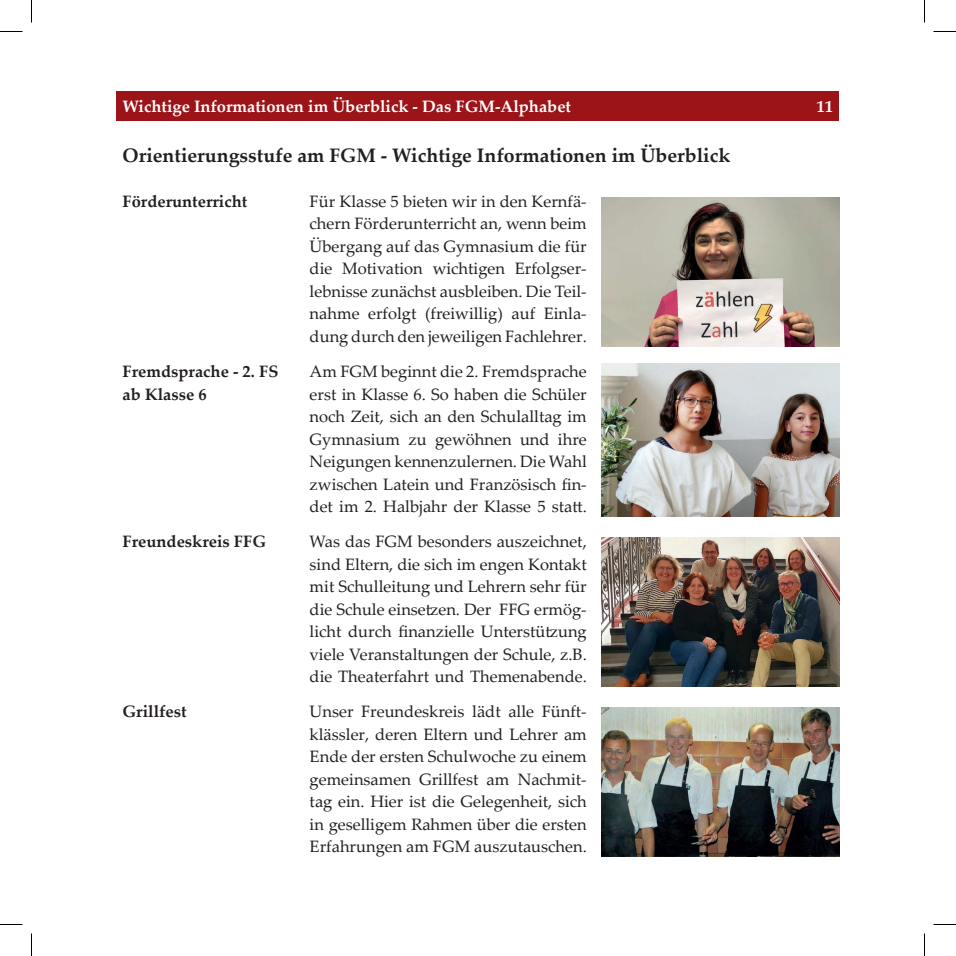
<style>
.page{position:relative;width:956px;height:956px;background:#fff}
.page>*{position:absolute;margin:0;border:0;box-sizing:border-box;transform-origin:0 0}
.t1{font:700 19.5px "Palatino Linotype";color:#231f20}
.t2{font:16.5px/22.5px "Palatino Linotype";color:#231f20;text-align:justify}
.t3{font:700 16.5px/22.5px "Palatino Linotype";color:#231f20}
.t4{font:700 16.5px "Palatino Linotype";color:#fff}
</style>
<div class="page">
<div style="left:117px;top:91px;width:722px;height:30px;background:#9c1418"></div>
<img style="left:601px;top:363px;width:238px;height:153px">
<img style="left:601px;top:197px;width:238px;height:149px">
<img style="left:601px;top:537px;width:238px;height:149px">
<img style="left:601px;top:708px;width:238px;height:148px">
<svg style="left:0;top:31px;width:22px;height:1px"></svg>
<svg style="left:933px;top:31px;width:23px;height:1px"></svg>
<svg style="left:0;top:924px;width:22px;height:1px"></svg>
<svg style="left:933px;top:924px;width:23px;height:1px"></svg>
<svg style="left:31px;top:0;width:1px;height:23px"></svg>
<svg style="left:31px;top:933px;width:1px;height:23px"></svg>
<svg style="left:924px;top:0;width:1px;height:23px"></svg>
<svg style="left:924px;top:933px;width:1px;height:23px"></svg>
<p class="t4" style="left:123px;top:95px;width:450px">Wichtige Informationen im Überblick - Das FGM-Alphabet</p>
<p class="t4" style="left:817px;top:95px;width:18px">11</p>
<p class="t1" style="left:123px;top:141px;width:609px">Orientierungsstufe am FGM - Wichtige Informationen im Überblick</p>
<p class="t3" style="left:123px;top:189px;width:126px">Förderunterricht</p>
<p class="t2" style="left:310px;top:189px;width:279px">Für Klasse 5 bieten wir in den Kernfä&shy;chern Förderunterricht an, wenn beim Übergang auf das Gymnasium die für die Motivation wichtigen Erfolgser&shy;lebnisse zunächst ausbleiben. Die Teil&shy;nahme erfolgt (freiwillig) auf Einla&shy;dung durch den jeweiligen Fachlehrer.</p>
<p class="t3" style="left:123px;top:360px;width:157px">Fremdsprache - 2. FS ab Klasse 6</p>
<p class="t2" style="left:310px;top:360px;width:279px">Am FGM beginnt die 2. Fremdsprache erst in Klasse 6. So haben die Schüler noch Zeit, sich an den Schulalltag im Gymnasium zu gewöhnen und ihre Neigungen kennenzulernen. Die Wahl zwischen Latein und Französisch fin&shy;det im 2. Halbjahr der Klasse 5 statt.</p>
<p class="t3" style="left:123px;top:530px;width:145px">Freundeskreis FFG</p>
<p class="t2" style="left:310px;top:530px;width:279px">Was das FGM besonders auszeichnet, sind Eltern, die sich im engen Kontakt mit Schulleitung und Lehrern sehr für die Schule einsetzen. Der FFG ermög&shy;licht durch finanzielle Unterstützung viele Veranstaltungen der Schule, z.B. die Theaterfahrt und Themenabende.</p>
<p class="t3" style="left:123px;top:700px;width:66px">Grillfest</p>
<p class="t2" style="left:310px;top:700px;width:279px">Unser Freundeskreis lädt alle Fünft&shy;klässler, deren Eltern und Lehrer am Ende der ersten Schulwoche zu einem gemeinsamen Grillfest am Nachmit&shy;tag ein. Hier ist die Gelegenheit, sich in geselligem Rahmen über die ersten Erfahrungen am FGM auszutauschen.</p>
</div>
